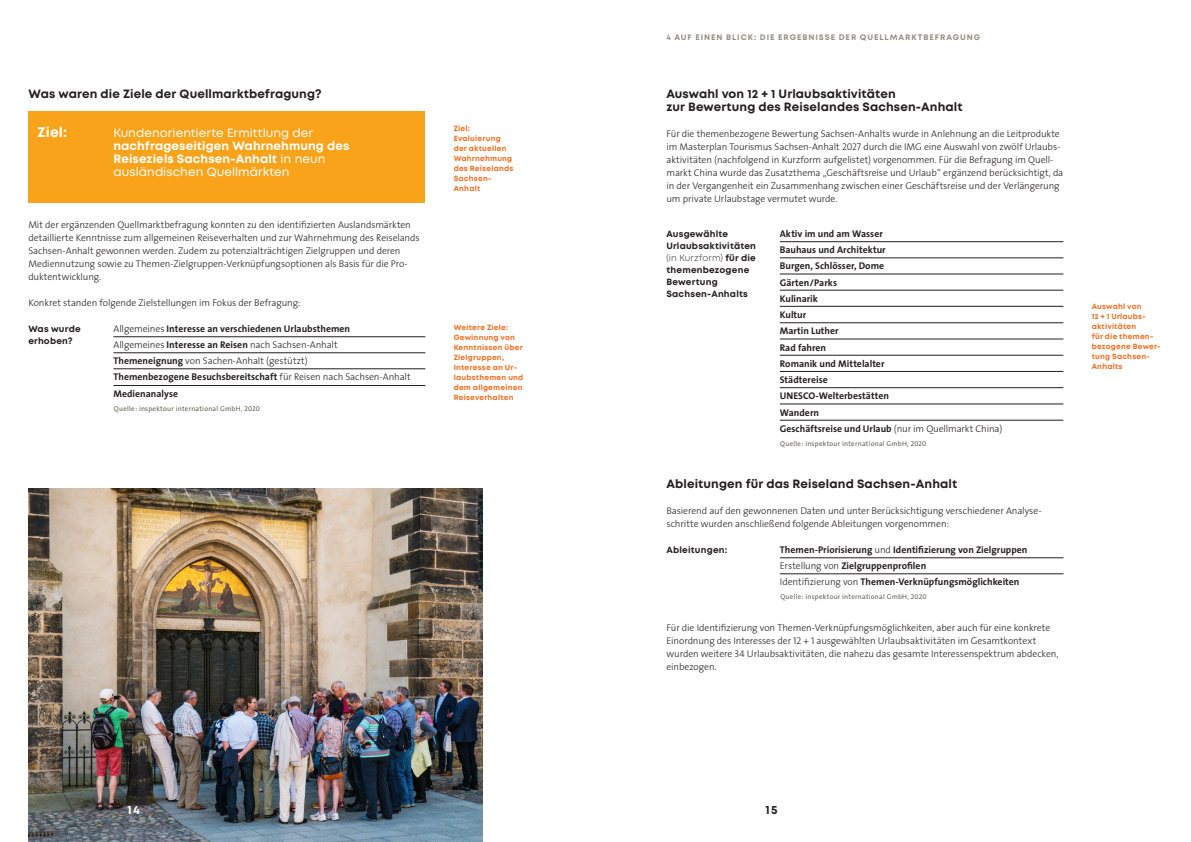
<style>
.page{position:relative;width:1191px;height:842px;background:#fff}
.page>*{position:absolute;margin:0;border:0;box-sizing:border-box;transform-origin:0 0}
.t1{font:700 14px "Mont";color:#fff}
.t2{font:700 12px/13px "Mont";letter-spacing:.01em;color:#231f20}
.t3{font:700 12px/13px "Mont";letter-spacing:.01em;color:#fff}
.t4{font:12px "Mont";letter-spacing:.005em;color:#fff}
.t5{font:300 9.8px/13px "The Sans";letter-spacing:-.01em;color:#231f20}
.t6{font:700 9.8px/16.3px "The Sans";color:#231f20}
.t7{font:700 9px/12px "Mont";letter-spacing:.02em;color:#231f20}
.t8{font:700 8px "Mont";letter-spacing:.12em;color:#919082}
.t9{font:700 7.5px/10px "Mont";letter-spacing:.03em;color:#f36e21}
.t10{font:7px "The Sans";letter-spacing:.03em;color:#616052}
.s1{font-weight:400}
.s2{font-weight:300}
.s3{font-family:"The Sans Caps"}
.s4{font-family:"The Sans Light Caps";font-weight:400}
</style>
<div class="page">
<img style="left:28px;top:488px;width:454px;height:354px">
<div style="left:28px;top:111px;width:397px;height:91px;background:#f9a31b"></div>
<hr style="left:113px;top:337px;width:312px;height:1px;background:#231f20">
<hr style="left:780px;top:558px;width:283px;height:1px;background:#231f20">
<hr style="left:113px;top:353px;width:312px;height:1px;background:#231f20">
<hr style="left:780px;top:574px;width:283px;height:1px;background:#231f20">
<hr style="left:113px;top:369px;width:312px;height:1px;background:#231f20">
<hr style="left:113px;top:385px;width:312px;height:1px;background:#231f20">
<hr style="left:780px;top:241px;width:283px;height:1px;background:#231f20">
<hr style="left:780px;top:258px;width:283px;height:1px;background:#231f20">
<hr style="left:780px;top:274px;width:283px;height:1px;background:#231f20">
<hr style="left:780px;top:290px;width:283px;height:1px;background:#231f20">
<hr style="left:780px;top:306px;width:283px;height:1px;background:#231f20">
<hr style="left:780px;top:323px;width:283px;height:1px;background:#231f20">
<hr style="left:780px;top:339px;width:283px;height:1px;background:#231f20">
<hr style="left:780px;top:355px;width:283px;height:1px;background:#231f20">
<hr style="left:780px;top:371px;width:283px;height:1px;background:#231f20">
<hr style="left:780px;top:404px;width:283px;height:1px;background:#231f20">
<hr style="left:780px;top:387px;width:283px;height:1px;background:#231f20">
<hr style="left:780px;top:420px;width:283px;height:1px;background:#231f20">
<p class="t2" style="left:28px;top:87px;width:294px">Was waren die Ziele der Quellmarktbefragung?</p>
<h1 class="t1" style="left:38px;top:123px;width:31px">Ziel:</h1>
<p class="t4" style="left:113px;top:125px;width:201px">Kundenorientierte Ermittlung der</p>
<p class="t3" style="left:113px;top:139px;width:237px">nachfrageseitigen Wahrnehmung des<br>Reiseziels Sachsen-Anhalt <span class="s1">in neun ausländischen Quellmärkten</span></p>
<p class="t5" style="left:28px;top:218px;width:393px">Mit der ergänzenden Quellmarktbefragung konnten zu den identifizierten Auslandsmärkten detaillierte Kenntnisse zum allgemeinen Reiseverhalten und zur Wahrnehmung des Reiselands Sachsen-Anhalt gewonnen werden. Zudem zu potenzialträchtigen Zielgruppen und deren Mediennutzung sowie zu Themen-Zielgruppen-Verknüpfungsoptionen als Basis für die Pro&shy;duktentwicklung.</p>
<p class="t5" style="left:28px;top:296px;width:274px">Konkret standen folgende Zielstellungen im Fokus der Befragung:</p>
<p class="t7" style="left:28px;top:323px;width:54px">Was wurde erhoben?</p>
<p class="t6" style="left:113px;top:320px;width:299px"><span class="s2">Allgemeines</span> Interesse an verschiedenen Urlaubsthemen<br><span class="s2">Allgemeines</span> Interesse an Reisen <span class="s2">nach Sachsen-Anhalt<br></span>Themeneignung <span class="s2">von Sachen-Anhalt (gestützt)<br></span>Themenbezogene Besuchsbereitschaft <span class="s2">für Reisen nach Sachsen-Anhalt </span>Medienanalyse</p>
<p class="t10" style="left:114px;top:403px;width:148px">Quelle: inspektour international GmbH, <span class="s3">2020</span></p>
<p class="t9" style="left:454px;top:123px;width:61px">Ziel:<br>Evaluierung der aktuellen<br>Wahrnehmung des Reiselands<br>Sachsen-<br>Anhalt</p>
<p class="t9" style="left:454px;top:322px;width:71px">Weitere Ziele:<br>Gewinnung von<br>Kenntnissen über<br>Zielgruppen,<br>Interesse an Ur&shy;laubsthemen und dem allgemeinen<br>Reiseverhalten</p>
<p class="t8" style="left:666px;top:32px;width:315px">4 AUF EINEN BLICK: DIE ERGEBNISSE DER QUELLMARKTBEFRAGUNG</p>
<p class="t2" style="left:666px;top:87px;width:298px">Auswahl von 12 + 1 Urlaubsaktivitäten<br>zur Bewertung des Reiselandes Sachsen-Anhalt</p>
<p class="t5" style="left:666px;top:127px;width:398px">Für die themenbezogene Bewertung Sachsen-Anhalts wurde in Anlehnung an die Leitprodukte im Masterplan Tourismus Sachsen-Anhalt <span class="s4">2027</span> durch die IMG eine Auswahl von zwölf Urlaubs&shy;aktivitäten (nachfolgend in Kurzform aufgelistet) vorgenommen. Für die Befragung im Quell&shy;markt China wurde das Zusatzthema „Geschäftsreise und Urlaub“ ergänzend berücksichtigt, da in der Vergangenheit ein Zusammenhang zwischen einer Geschäftsreise und der Verlängerung um private Urlaubstage vermutet wurde.</p>
<p class="t7" style="left:666px;top:228px;width:91px">Ausgewählte<br>Urlaubsaktivitäten <span class="s2">(in Kurzform)</span> für die themenbezogene<br>Bewertung<br>Sachsen-Anhalts</p>
<p class="t6" style="left:780px;top:225px;width:224px">Aktiv im und am Wasser<br>Bauhaus und Architektur<br>Burgen, Schlösser, Dome<br>Gärten/Parks<br>Kulinarik<br>Kultur<br>Martin Luther<br>Rad fahren<br>Romanik und Mittelalter<br>Städtereise<br>UNESCO-Welterbestätten<br>Wandern<br>Geschäftsreise und Urlaub <span class="s2">(nur im Quellmarkt China)</span></p>
<p class="t10" style="left:780px;top:438px;width:148px">Quelle: inspektour international GmbH, <span class="s3">2020</span></p>
<p class="t2" style="left:666px;top:477px;width:292px">Ableitungen für das Reiseland Sachsen-Anhalt</p>
<p class="t5" style="left:666px;top:504px;width:376px">Basierend auf den gewonnenen Daten und unter Berücksichtigung verschiedener Analyse&shy;schritte wurden anschließend folgende Ableitungen vorgenommen:</p>
<p class="t7" style="left:666px;top:544px;width:62px">Ableitungen:</p>
<p class="t6" style="left:780px;top:541px;width:249px">Themen-Priorisierung <span class="s2">und</span> Identifizierung von Zielgruppen<br><span class="s2">Erstellung von</span> Zielgruppenprofilen<br><span class="s2">Identifizierung von</span> Themen-Verknüpfungsmöglichkeiten</p>
<p class="t10" style="left:780px;top:591px;width:148px">Quelle: inspektour international GmbH, <span class="s3">2020</span></p>
<p class="t5" style="left:666px;top:621px;width:393px">Für die Identifizierung von Themen-Verknüpfungsmöglichkeiten, aber auch für eine konkrete Einordnung des Interesses der <span class="s4">12 + 1</span> ausgewählten Urlaubsaktivitäten im Gesamtkontext wurden weitere <span class="s4">34</span> Urlaubsaktivitäten, die nahezu das gesamte Interessenspektrum abdecken, einbezogen.</p>
<p class="t9" style="left:1091px;top:301px;width:70px">Auswahl von<br>12 + 1 Urlaubs&shy;aktivitäten<br>für die themen&shy;bezogene Bewer&shy;tung Sachsen-<br>Anhalts</p>
<p class="t3" style="left:128px;top:803px;width:14px">14</p>
<p class="t2" style="left:765px;top:803px;width:14px">15</p>
</div>
